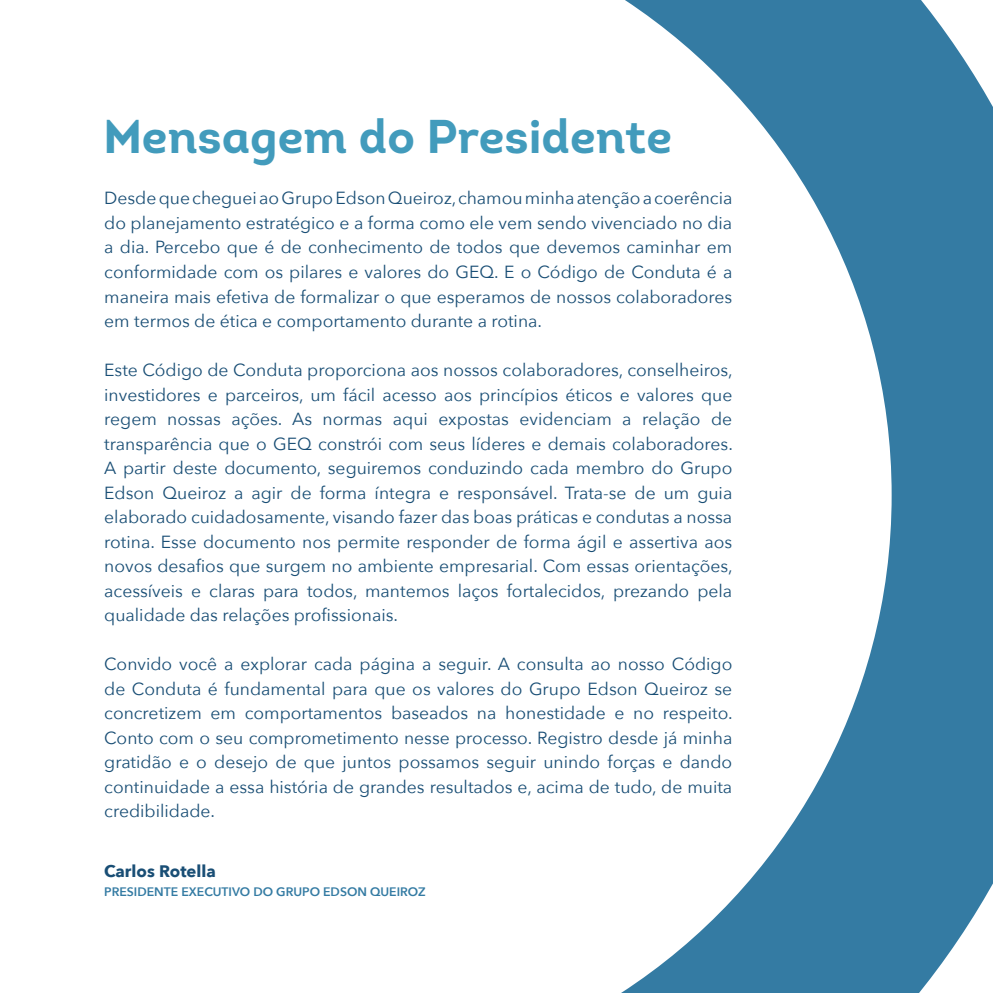
<style>
.page{position:relative;width:993px;height:993px;background:#fff}
.page>*{position:absolute;margin:0;border:0;box-sizing:border-box;transform-origin:0 0}
.t1{font:47.25px "Intro Bold Alt";color:#429bbc}
.t2{font:17.5px/24.5px "Avenir Next";color:#194e75;text-align:justify}
.t3{font:700 16.62px "Avenir Next";color:#194e75}
.t4{font:600 12.25px "Avenir Next";color:#347ba3}
</style>
<div class="page">
<svg style="left:891px;top:0;width:101px;height:992px;background:#4284a9"></svg>
<svg style="left:622px;top:0;width:269px;height:992px"></svg>
<h1 class="t1" style="left:103px;top:106px;width:570px">Mensagem do Presidente</h1>
<p class="t2" style="left:104px;top:185px;width:629px">Desde que cheguei ao Grupo Edson Queiroz, chamou minha atenção a coerência do planejamento estratégico e a forma como ele vem sendo vivenciado no dia a dia. Percebo que é de conhecimento de todos que devemos caminhar em conformidade com os pilares e valores do GEQ. E o Código de Conduta é a maneira mais efetiva de formalizar o que esperamos de nossos colaboradores em termos de ética e comportamento durante a rotina.</p>
<p class="t2" style="left:104px;top:357px;width:630px">Este Código de Conduta proporciona aos nossos colaboradores, conselheiros, investidores e parceiros, um fácil acesso aos princípios éticos e valores que regem nossas ações. As normas aqui expostas evidenciam a relação de transparência que o GEQ constrói com seus líderes e demais colaboradores.<br>A partir deste documento, seguiremos conduzindo cada membro do Grupo Edson Queiroz a agir de forma íntegra e responsável. Trata-se de um guia elaborado cuidadosamente, visando fazer das boas práticas e condutas a nossa rotina. Esse documento nos permite responder de forma ágil e assertiva aos novos desafios que surgem no ambiente empresarial. Com essas orientações, acessíveis e claras para todos, mantemos laços fortalecidos, prezando pela qualidade das relações profissionais.</p>
<p class="t2" style="left:104px;top:651px;width:630px">Convido você a explorar cada página a seguir. A consulta ao nosso Código de Conduta é fundamental para que os valores do Grupo Edson Queiroz se concretizem em comportamentos baseados na honestidade e no respeito.<br>Conto com o seu comprometimento nesse processo. Registro desde já minha gratidão e o desejo de que juntos possamos seguir unindo forças e dando continuidade a essa história de grandes resultados e, acima de tudo, de muita credibilidade.</p>
<p class="t3" style="left:104px;top:856px;width:113px">Carlos Rotella</p>
<p class="t4" style="left:104px;top:881px;width:322px">PRESIDENTE EXECUTIVO DO GRUPO EDSON QUEIROZ</p>
</div>
